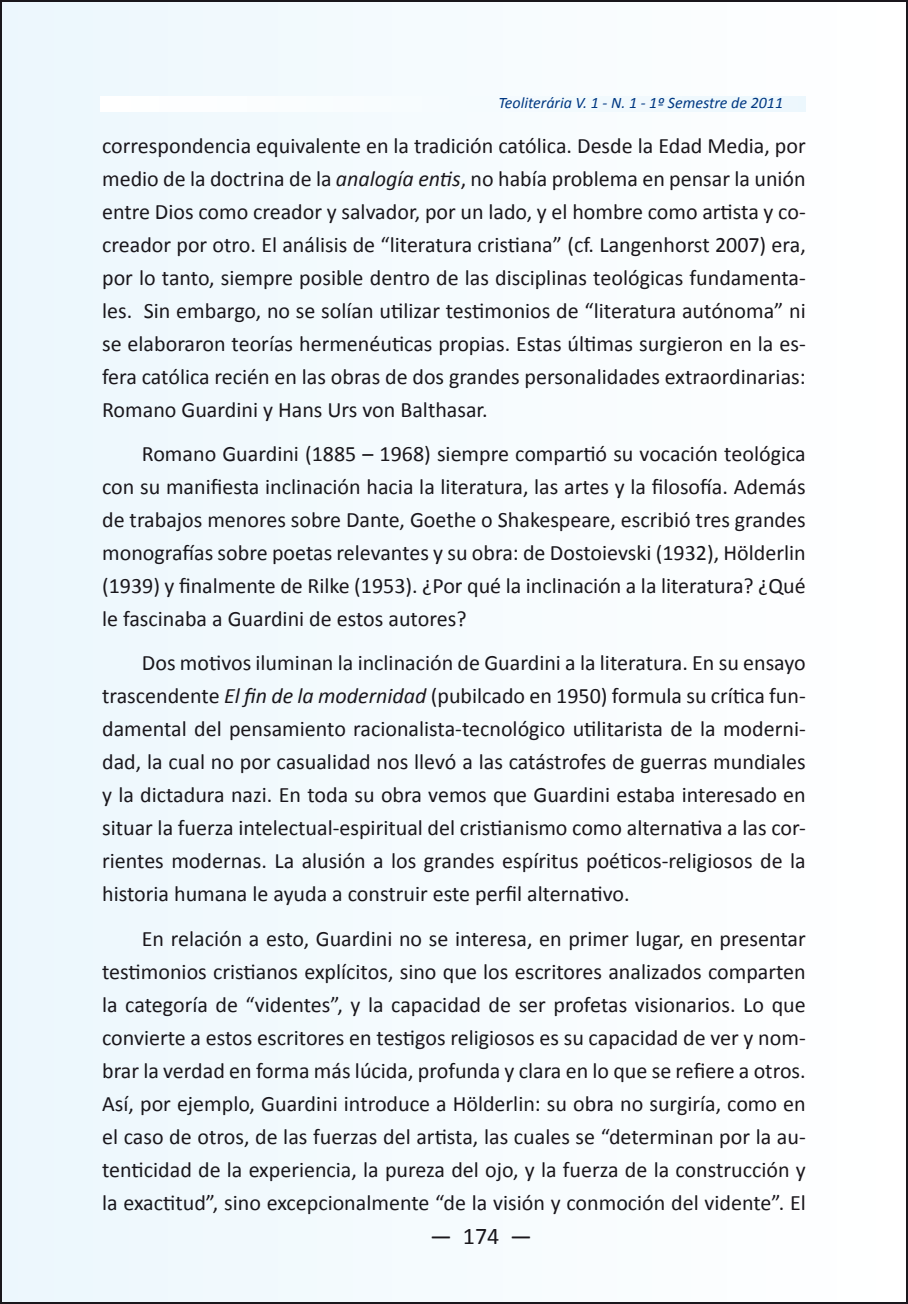
<style>
.page{position:relative;width:908px;height:1304px;background:#fff}
.page>*{position:absolute;margin:0;border:0;box-sizing:border-box;transform-origin:0 0}
.t1{font:24px "Calibri";color:#1a171c}
.t2{font:22px/33px "Calibri";color:#1a171c;text-align:justify}
.t3{font:italic 16px "Calibri";color:#003882}
.s1{font-style:italic}
</style>
<div class="page">
<div style="left:1px;top:1px;width:905px;height:1302px;background:#f5fbfe"></div>
<p class="t3" style="left:498px;top:93px;width:286px">Teoliterária V. 1 - N. 1 - 1º Semestre de 2011</p>
<p class="t2" style="left:102px;top:128px;width:704px">correspondencia equivalente en la tradición católica. Desde la Edad Media, por medio de la doctrina de la <span class="s1">analogía entis</span>, no había problema en pensar la unión entre Dios como creador y salvador, por un lado, y el hombre como artista y co&shy;creador por otro. El análisis de “literatura cristiana” (cf. Langenhorst 2007) era, por lo tanto, siempre posible dentro de las disciplinas teológicas fundamenta&shy;les. Sin embargo, no se solían utilizar testimonios de “literatura autónoma” ni se elaboraron teorías hermenéuticas propias. Estas últimas surgieron en la es&shy;fera católica recién en las obras de dos grandes personalidades extraordinarias:<br>Romano Guardini y Hans Urs von Balthasar.</p>
<p class="t2" style="left:102px;top:436px;width:704px;text-indent:40px">Romano Guardini (1885 – 1968) siempre compartió su vocación teológica con su manifiesta inclinación hacia la literatura, las artes y la filosofía. Además de trabajos menores sobre Dante, Goethe o Shakespeare, escribió tres grandes monografías sobre poetas relevantes y su obra: de Dostoievski (1932), Hölderlin (1939) y finalmente de Rilke (1953). ¿Por qué la inclinación a la literatura? ¿Qué le fascinaba a Guardini de estos autores?</p>
<p class="t2" style="left:102px;top:645px;width:704px;text-indent:40px">Dos motivos iluminan la inclinación de Guardini a la literatura. En su ensayo trascendente <span class="s1">El fin de la modernidad</span> (pubilcado en 1950) formula su crítica fun&shy;damental del pensamiento racionalista-tecnológico utilitarista de la moderni&shy;dad, la cual no por casualidad nos llevó a las catástrofes de guerras mundiales y la dictadura nazi. En toda su obra vemos que Guardini estaba interesado en situar la fuerza intelectual-espiritual del cristianismo como alternativa a las cor&shy;rientes modernas. La alusión a los grandes espíritus poéticos-religiosos de la historia humana le ayuda a construir este perfil alternativo.</p>
<p class="t2" style="left:102px;top:921px;width:704px;text-indent:40px">En relación a esto, Guardini no se interesa, en primer lugar, en presentar testimonios cristianos explícitos, sino que los escritores analizados comparten la categoría de “videntes”, y la capacidad de ser profetas visionarios. Lo que convierte a estos escritores en testigos religiosos es su capacidad de ver y nom&shy;brar la verdad en forma más lúcida, profunda y clara en lo que se refiere a otros.<br>Así, por ejemplo, Guardini introduce a Hölderlin: su obra no surgiría, como en el caso de otros, de las fuerzas del artista, las cuales se “determinan por la au&shy;tenticidad de la experiencia, la pureza del ojo, y la fuerza de la construcción y la exactitud”, sino excepcionalmente “de la visión y conmoción del vidente”. El</p>
<p class="t1" style="left:430px;top:1221px;width:103px">— 174 —</p>
</div>
